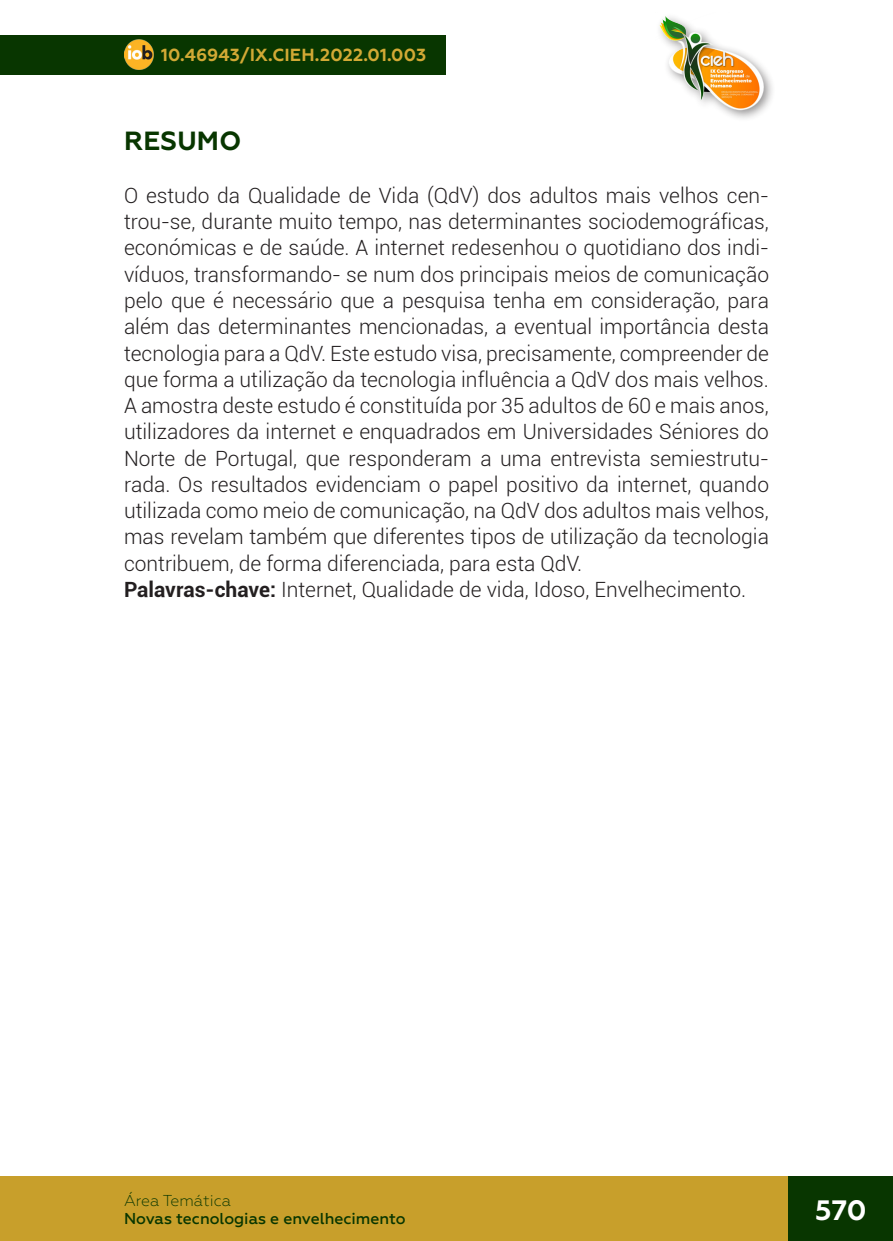
<style>
.page{position:relative;width:893px;height:1241px;background:#fff}
.page>*{position:absolute;margin:0;border:0;box-sizing:border-box;transform-origin:0 0}
.t1{font:700 28px "Geometria";color:#fff}
._1_SUBTITULO{font:700 26.25px "Geometria";letter-spacing:.01em;color:#083600}
._4_RESUMO{font:300 21px/26.2px "Roboto";color:#231f20;text-align:justify}
.t2{font:700 17.5px "Geometria";letter-spacing:.01em;color:#d2a935}
.t3{font:500 15.75px "Geometria";color:#083600}
.t4{font:300 15.75px "Geometria";color:#083600}
.s1{font-weight:700}
</style>
<div class="page">
<div style="left:0;top:1176px;width:893px;height:64px;background:#c89f2b"></div>
<div style="left:0;top:35px;width:446px;height:39px;background:#083600"></div>
<img style="left:124px;top:40px;width:30px;height:29px">
<div style="left:789px;top:1176px;width:104px;height:64px;background:#083600"></div>
<div style="left:655px;top:12px;width:121px;height:111px;background:#231f20;opacity:.5"></div>
<img style="left:656px;top:12px;width:113px;height:100px">
<p class="t2" style="left:161px;top:45px;width:267px">10.46943/IX.CIEH.2022.01.003</p>
<p class="_1_SUBTITULO" style="left:124px;top:126px;width:119px">RESUMO</p>
<p class="_4_RESUMO" style="left:124px;top:181px;width:646px">O estudo da Qualidade de Vida (QdV) dos adultos mais velhos cen&shy;trou-se, durante muito tempo, nas determinantes sociodemográficas, económicas e de saúde. A internet redesenhou o quotidiano dos indi&shy;víduos, transformando- se num dos principais meios de comunicação pelo que é necessário que a pesquisa tenha em consideração, para além das determinantes mencionadas, a eventual importância desta tecnologia para a QdV. Este estudo visa, precisamente, compreender de que forma a utilização da tecnologia influência a QdV dos mais velhos.<br>A amostra deste estudo é constituída por 35 adultos de 60 e mais anos, utilizadores da internet e enquadrados em Universidades Séniores do Norte de Portugal, que responderam a uma entrevista semiestrutu&shy;rada. Os resultados evidenciam o papel positivo da internet, quando utilizada como meio de comunicação, na QdV dos adultos mais velhos, mas revelam também que diferentes tipos de utilização da tecnologia contribuem, de forma diferenciada, para esta QdV.</p>
<p class="_4_RESUMO" style="left:124px;top:575px;width:623px"><span class="s1">Palavras-chave:</span> Internet, Qualidade de vida, Idoso, Envelhecimento.</p>
<p class="t4" style="left:124px;top:1191px;width:109px">Área Temática</p>
<p class="t3" style="left:124px;top:1208px;width:283px">Novas tecnologias e envelhecimento</p>
<h1 class="t1" style="left:815px;top:1192px;width:53px">570</h1>
</div>
